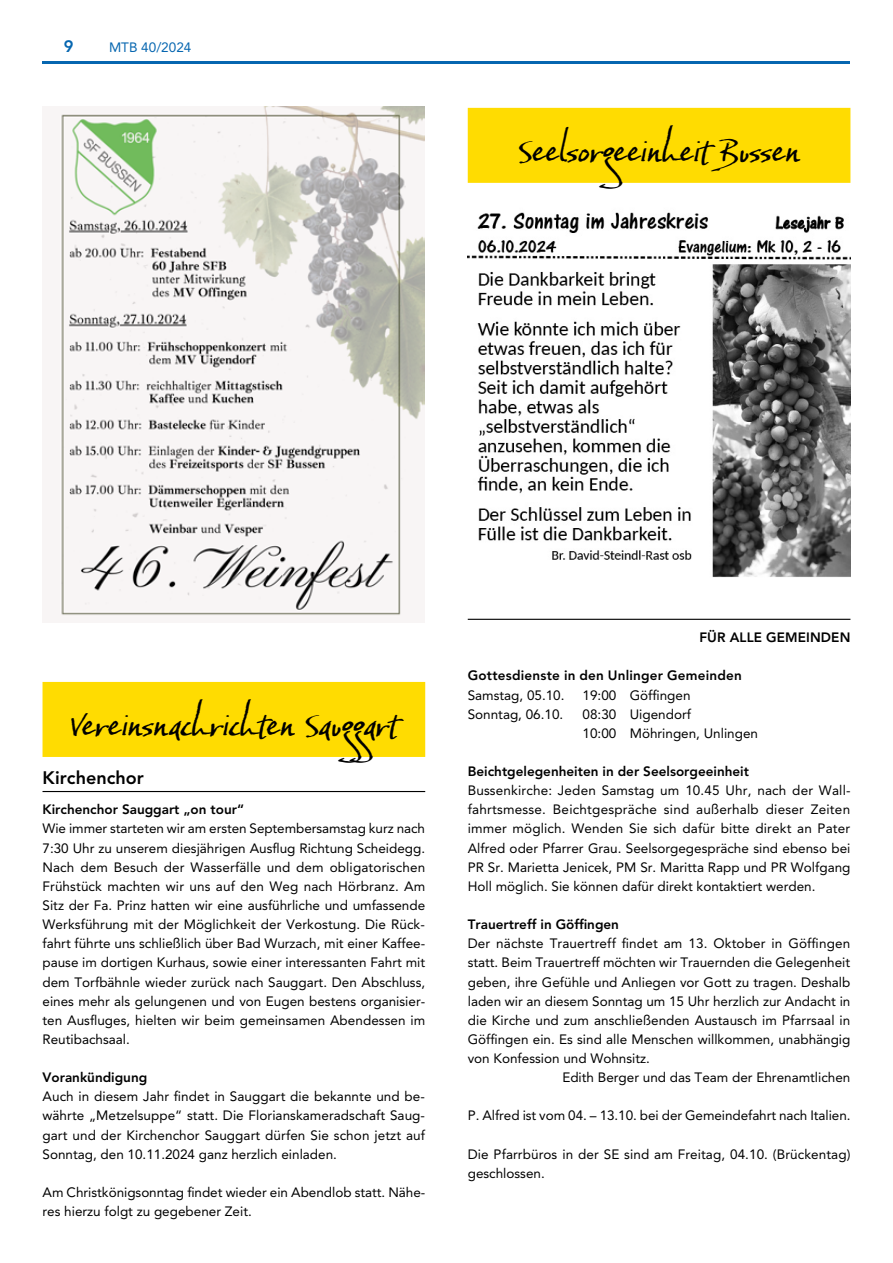
<style>
.page{position:relative;width:893px;height:1263px;background:#fff}
.page>*{position:absolute;margin:0;border:0;box-sizing:border-box;transform-origin:0 0}
.t1{font:37.5px "Baka Too";letter-spacing:.01em;color:#000}
.t2{font:800 18px "Avenir LT Pro";letter-spacing:.005em;color:#000}
.t3{font:800 16.5px "Avenir LT Pro";color:#0666b0}
.t4{font:13.5px/19.2px "Avenir LT Pro";color:#000}
.t5{font:800 13.5px "Avenir LT Pro";color:#000}
.t6{font:13.5px "Avenir LT Pro";color:#0666b0}
</style>
<div class="page">
<hr style="left:43px;top:62px;width:807px;height:2px;background:#0666b0">
<div style="left:468px;top:108px;width:382px;height:75px;background:#ffdc01"></div>
<hr style="left:468px;top:619px;width:382px;height:1px;background:#000">
<div style="left:43px;top:682px;width:382px;height:75px;background:#ffdc01"></div>
<hr style="left:43px;top:791px;width:382px;height:1px;background:#000">
<img style="left:468px;top:212px;width:382px;height:366px">
<img style="left:61px;top:106px;width:364px;height:510px">
<p class="t3" style="left:64px;top:36px;width:11px">9</p>
<p class="t6" style="left:109px;top:39px;width:84px">MTB 40/2024</p>
<h1 class="t1" style="left:517px;top:127px;width:285px">Seelsorgeeinheit Bussen</h1>
<h1 class="t1" style="left:70px;top:701px;width:328px">Vereinsnachrichten Sauggart</h1>
<h2 class="t2" style="left:43px;top:767px;width:103px">Kirchenchor</h2>
<p class="t5" style="left:43px;top:802px;width:203px">Kirchenchor Sauggart „on tour“</p>
<p class="t4" style="left:43px;top:819px;width:384px;text-align:justify">Wie immer starteten wir am ersten Septembersamstag kurz nach 7:30 Uhr zu unserem diesjährigen Ausflug Richtung Scheidegg.<br>Nach dem Besuch der Wasserfälle und dem obligatorischen Frühstück machten wir uns auf den Weg nach Hörbranz. Am Sitz der Fa. Prinz hatten wir eine ausführliche und umfassende Werksführung mit der Möglichkeit der Verkostung. Die Rück&shy;fahrt führte uns schließlich über Bad Wurzach, mit einer Kaffee&shy;pause im dortigen Kurhaus, sowie einer interessanten Fahrt mit dem Torfbähnle wieder zurück nach Sauggart. Den Abschluss, eines mehr als gelungenen und von Eugen bestens organisier&shy;ten Ausfluges, hielten wir beim gemeinsamen Abendessen im Reutibachsaal.</p>
<p class="t5" style="left:43px;top:1069px;width:106px">Vorankündigung</p>
<p class="t4" style="left:43px;top:1087px;width:384px;text-align:justify">Auch in diesem Jahr findet in Sauggart die bekannte und be&shy;währte „Metzelsuppe“ statt. Die Florianskameradschaft Saug&shy;gart und der Kirchenchor Sauggart dürfen Sie schon jetzt auf Sonntag, den 10.11.2024 ganz herzlich einladen.</p>
<p class="t4" style="left:43px;top:1182px;width:384px">Am Christkönigsonntag findet wieder ein Abendlob statt. Nähe&shy;res hierzu folgt zu gegebener Zeit.</p>
<p class="t5" style="left:700px;top:629px;width:152px">FÜR ALLE GEMEINDEN</p>
<p class="t5" style="left:468px;top:668px;width:276px">Gottesdienste in den Unlinger Gemeinden</p>
<p class="t4" style="left:468px;top:685px;width:98px">Samstag, 05.10.</p>
<p class="t4" style="left:583px;top:685px;width:109px">19:00 Göffingen</p>
<p class="t4" style="left:468px;top:704px;width:97px">Sonntag, 06.10.</p>
<p class="t4" style="left:583px;top:704px;width:177px">08:30 Uigendorf<br>10:00 Möhringen, Unlingen</p>
<p class="t5" style="left:468px;top:763px;width:283px">Beichtgelegenheiten in der Seelsorgeeinheit</p>
<p class="t4" style="left:468px;top:781px;width:384px;text-align:justify">Bussenkirche: Jeden Samstag um 10.45 Uhr, nach der Wall&shy;fahrtsmesse. Beichtgespräche sind außerhalb dieser Zeiten immer möglich. Wenden Sie sich dafür bitte direkt an Pater Alfred oder Pfarrer Grau. Seelsorgegespräche sind ebenso bei PR Sr. Marietta Jenicek, PM Sr. Maritta Rapp und PR Wolfgang Holl möglich. Sie können dafür direkt kontaktiert werden.</p>
<p class="t5" style="left:468px;top:916px;width:153px">Trauertreff in Göffingen</p>
<p class="t4" style="left:468px;top:934px;width:384px">Der nächste Trauertreff findet am 13. Oktober in Göffingen</p>
<p class="t4" style="left:468px;top:953px;width:384px">statt. Beim Trauertreff möchten wir Trauernden die Gelegenheit</p>
<p class="t4" style="left:468px;top:972px;width:384px">geben, ihre Gefühle und Anliegen vor Gott zu tragen. Deshalb</p>
<p class="t4" style="left:468px;top:991px;width:384px">laden wir an diesem Sonntag um 15 Uhr herzlich zur Andacht in</p>
<p class="t4" style="left:468px;top:1010px;width:384px">die Kirche und zum anschließenden Austausch im Pfarrsaal in</p>
<p class="t4" style="left:468px;top:1029px;width:384px">Göffingen ein. Es sind alle Menschen willkommen, unabhängig</p>
<p class="t4" style="left:468px;top:1049px;width:184px">von Konfession und Wohnsitz.</p>
<p class="t4" style="left:562px;top:1068px;width:290px">Edith Berger und das Team der Ehrenamtlichen</p>
<p class="t4" style="left:468px;top:1106px;width:384px">P. Alfred ist vom 04. – 13.10. bei der Gemeindefahrt nach Italien.</p>
<p class="t4" style="left:468px;top:1144px;width:384px">Die Pfarrbüros in der SE sind am Freitag, 04.10. (Brückentag) geschlossen.</p>
</div>
